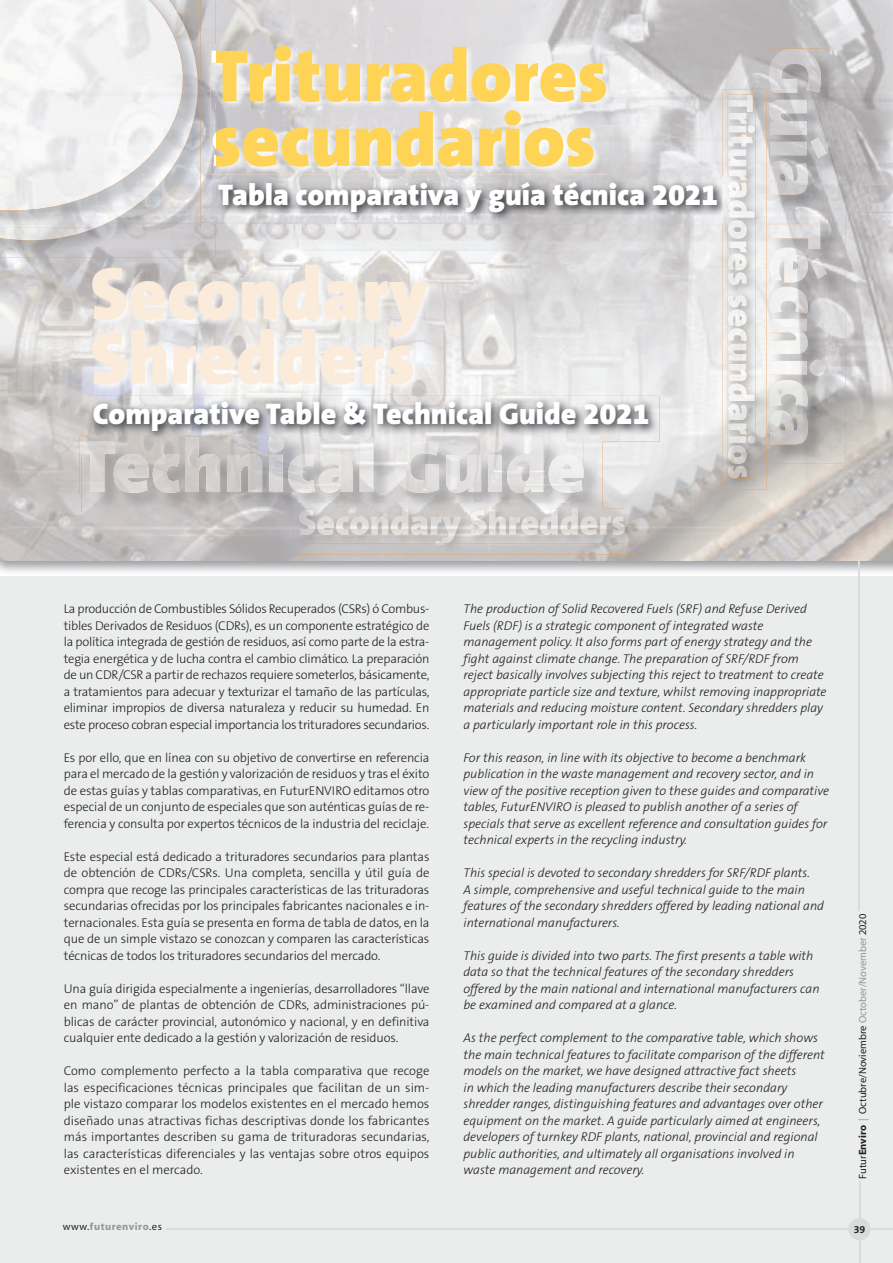
<style>
.page{position:relative;width:893px;height:1263px;background:#fff}
.page>*{position:absolute;margin:0;border:0;box-sizing:border-box;transform-origin:0 0}
.t1{font:900 74.55px/64.5px "The Sans B9";color:#fed356}
.t2{font:900 74.55px/64.5px "The Sans B9";color:#fbebda}
.t3{font:900 30px "The Sans B9";color:#fff}
.t4{font:300 12.75px/16.5px "The Sans B3";letter-spacing:-.01em;color:#231f20;text-align:justify}
.t5{font:italic 300 12.75px/16.5px "The Sans B3";color:#231f20}
.t6{font:10.5px "Myriad";color:#231f20}
.t7{font:700 10.5px "Myriad";letter-spacing:.05em;color:#939598}
.t8{font:700 10.5px "The Sans B7";color:#231f20}
.s1{font-weight:700}
.s2{color:#8b9b92}
.s3{font-weight:400;color:#231f20}
</style>
<div class="page">
<div style="left:0;top:576px;width:893px;height:687px;background:#eaedec"></div>
<img style="left:0;top:0;width:893px;height:561px">
<hr style="left:859px;top:561px;width:1px;height:349px;background:#d7ddda">
<hr style="left:166px;top:1228px;width:727px;height:2px;background:#d7ddda">
<hr style="left:859px;top:1181px;width:1px;height:82px;background:#d7ddda">
<div style="left:848px;top:1218px;width:22px;height:22px;background:#d7ddda;border-radius:50%"></div>
<img style="left:82px;top:442px;width:520px;height:70px">
<img style="left:80px;top:436px;width:8px;height:57px">
<img style="left:82px;top:439px;width:502px;height:54px">
<img style="left:294px;top:503px;width:342px;height:51px">
<img style="left:294px;top:503px;width:308px;height:9px">
<img style="left:299px;top:508px;width:326px;height:35px">
<img style="left:299px;top:508px;width:303px;height:4px">
<img style="left:215px;top:44px;width:399px;height:131px">
<img style="left:215px;top:46px;width:393px;height:56px">
<img style="left:215px;top:110px;width:378px;height:57px">
<img style="left:215px;top:177px;width:508px;height:46px">
<img style="left:771px;top:51px;width:74px;height:413px">
<img style="left:769px;top:49px;width:58px;height:396px">
<img style="left:771px;top:51px;width:56px;height:394px">
<img style="left:723px;top:89px;width:43px;height:400px">
<img style="left:723px;top:177px;width:5px;height:46px">
<img style="left:728px;top:95px;width:27px;height:384px">
<img style="left:91px;top:263px;width:345px;height:129px">
<img style="left:88px;top:396px;width:571px;height:46px">
<img style="left:584px;top:439px;width:18px;height:3px">
<img style="left:88px;top:436px;width:496px;height:3px">
<img style="left:88px;top:439px;width:496px;height:3px">
<img style="left:0;top:0;width:215px;height:258px">
<img style="left:210px;top:44px;width:5px;height:131px">
<img style="left:212px;top:46px;width:3px;height:56px">
<img style="left:213px;top:110px;width:2px;height:57px">
<img style="left:213px;top:177px;width:2px;height:46px">
<img style="left:0;top:228px;width:96px;height:12px">
<img style="left:0;top:0;width:198px;height:228px">
<img style="left:0;top:0;width:183px;height:210px">
<h1 class="t1" style="left:211px;top:46px;width:399px">Trituradores secundarios</h1>
<h2 class="t3" style="left:218px;top:179px;width:501px">Tabla comparativa y guía técnica 2021</h2>
<h1 class="t2" style="left:90px;top:264px;width:340px">Secondary<br>Shredders</h1>
<h2 class="t3" style="left:93px;top:397px;width:558px">Comparative Table &amp; Technical Guide 2021</h2>
<p class="t4" style="left:64px;top:601px;width:367px">La producción de Combustibles Sólidos Recuperados (CSRs) ó Combus&shy;tibles Derivados de Residuos (CDRs), es un componente estratégico de la política integrada de gestión de residuos, así como parte de la estra&shy;tegia energética y de lucha contra el cambio climático. La preparación de un CDR/CSR a partir de rechazos requiere someterlos, básicamente, a tratamientos para adecuar y texturizar el tamaño de las partículas, eliminar impropios de diversa naturaleza y reducir su humedad. En este proceso cobran especial importancia los trituradores secundarios.</p>
<p class="t4" style="left:64px;top:750px;width:367px">Es por ello, que en línea con su objetivo de convertirse en referencia para el mercado de la gestión y valorización de residuos y tras el éxito de estas guías y tablas comparativas, en FuturENVIRO editamos otro especial de un conjunto de especiales que son auténticas guías de re&shy;ferencia y consulta por expertos técnicos de la industria del reciclaje.</p>
<p class="t4" style="left:64px;top:849px;width:367px">Este especial está dedicado a trituradores secundarios para plantas de obtención de CDRs/CSRs. Una completa, sencilla y útil guía de compra que recoge las principales características de las trituradoras secundarias ofrecidas por los principales fabricantes nacionales e in&shy;ternacionales. Esta guía se presenta en forma de tabla de datos, en la que de un simple vistazo se conozcan y comparen las características técnicas de todos los trituradores secundarios del mercado.</p>
<p class="t4" style="left:64px;top:981px;width:367px">Una guía dirigida especialmente a ingenierías, desarrolladores “llave en mano” de plantas de obtención de CDRs, administraciones pú&shy;blicas de carácter provincial, autonómico y nacional, y en definitiva cualquier ente dedicado a la gestión y valorización de residuos.</p>
<p class="t4" style="left:64px;top:1063px;width:367px">Como complemento perfecto a la tabla comparativa que recoge las especificaciones técnicas principales que facilitan de un sim&shy;ple vistazo comparar los modelos existentes en el mercado hemos diseñado unas atractivas fichas descriptivas donde los fabricantes más importantes describen su gama de trituradoras secundarias, las características diferenciales y las ventajas sobre otros equipos existentes en el mercado.</p>
<p class="t5" style="left:463px;top:601px;width:365px">The production of Solid Recovered Fuels (SRF) and Refuse Derived Fuels (RDF) is a strategic component of integrated waste management policy. It also forms part of energy strategy and the fight against climate change. The preparation of SRF/RDF from reject basically involves subjecting this reject to treatment to create appropriate particle size and texture, whilst removing inappropriate materials and reducing moisture content. Secondary shredders play a particularly important role in this process.</p>
<p class="t5" style="left:463px;top:749px;width:367px">For this reason, in line with its objective to become a benchmark publication in the waste management and recovery sector, and in view of the positive reception given to these guides and comparative tables, FuturENVIRO is pleased to publish another of a series of specials that serve as excellent reference and consultation guides for technical experts in the recycling industry.</p>
<p class="t5" style="left:463px;top:865px;width:362px">This special is devoted to secondary shredders for SRF/RDF plants.<br>A simple, comprehensive and useful technical guide to the main features of the secondary shredders offered by leading national and international manufacturers.</p>
<p class="t5" style="left:463px;top:947px;width:358px">This guide is divided into two parts. The first presents a table with data so that the technical features of the secondary shredders offered by the main national and international manufacturers can be examined and compared at a glance.</p>
<p class="t5" style="left:463px;top:1030px;width:363px">As the perfect complement to the comparative table, which shows the main technical features to facilitate comparison of the different models on the market, we have designed attractive fact sheets<br>in which the leading manufacturers describe their secondary shredder ranges, distinguishing features and advantages over other equipment on the market. A guide particularly aimed at engineers, developers of turnkey RDF plants, national, provincial and regional public authorities, and ultimately all organisations involved in waste management and recovery.</p>
<p class="t6" style="left:857px;top:1178px;width:266px;rotate:-90deg">Futur<span class="s1">Enviro</span> <span class="s2">|</span> Octubre/Noviembre <span class="s2">October/November</span> 2020</p>
<p class="t7" style="left:63px;top:1221px;width:100px"><span class="s3">www.</span>futurenviro<span class="s3">.es</span></p>
<p class="t8" style="left:854px;top:1223px;width:13px">39</p>
</div>
